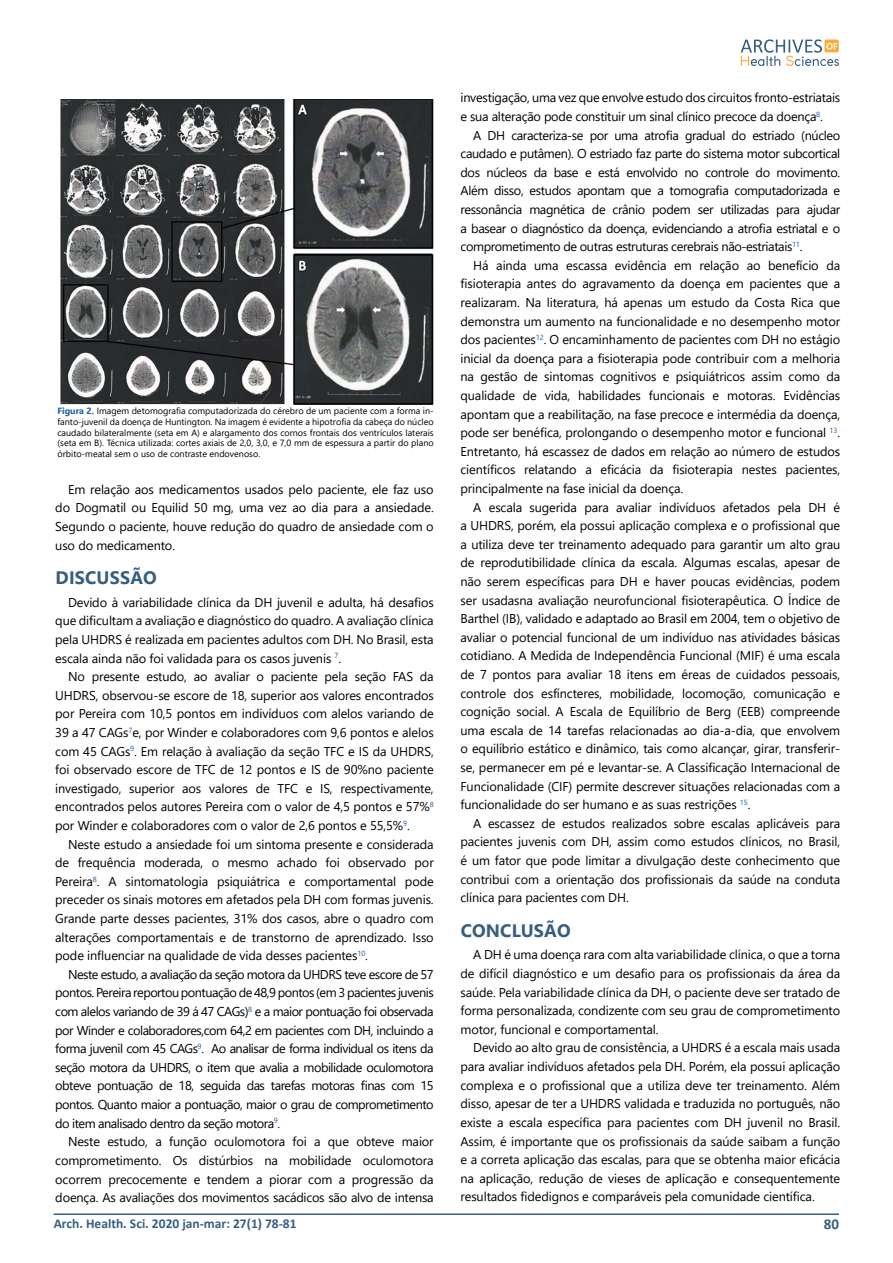
<style>
.page{position:relative;width:893px;height:1263px;background:#fff}
.page>*{position:absolute;margin:0;border:0;box-sizing:border-box;transform-origin:0 0}
.t1{font:700 18px "Segoe UI";letter-spacing:.01em;color:#375d81}
.t2{font:700 15px "Calibri";color:#385e82}
.t3{font:700 13.5px "Calibri";color:#385e82}
.t4{font:12.75px/18.6px "Segoe UI";letter-spacing:-.01em;color:#000;text-align:justify}
.t5{font:9px/10.8px "Segoe UI";color:#000;text-align:justify}
.s1{font-weight:700;color:#215e9e}
.s2{color:#00c}
</style>
<div class="page">
<hr style="left:54px;top:1213px;width:785px;height:2px;background:#385e82">
<svg style="left:741px;top:39px;width:98px;height:27px"></svg>
<img style="left:60px;top:99px;width:374px;height:305px">
<p class="t5" style="left:57px;top:405px;width:378px"><span class="s1">Figura 2.</span> Imagem detomografia computadorizada do cérebro de um paciente com a forma in&shy;fanto-juvenil da doença de Huntington. Na imagem é evidente a hipotrofia da cabeça do núcleo caudado bilateralmente (seta em A) e alargamento dos cornos frontais dos ventrículos laterais (seta em B). Técnica utilizada: cortes axiais de 2,0, 3,0, e 7,0 mm de espessura a partir do plano órbito-meatal sem o uso de contraste endovenoso.</p>
<p class="t4" style="left:55px;top:479px;width:380px;text-indent:13px">Em relação aos medicamentos usados pelo paciente, ele faz uso do Dogmatil ou Equilid 50 mg, uma vez ao dia para a ansiedade.<br>Segundo o paciente, houve redução do quadro de ansiedade com o uso do medicamento.</p>
<h1 class="t1" style="left:56px;top:561px;width:103px">DISCUSSÃO</h1>
<p class="t4" style="left:55px;top:592px;width:380px;text-indent:13px">Devido à variabilidade clínica da DH juvenil e adulta, há desafios que dificultam a avaliação e diagnóstico do quadro. A avaliação clínica pela UHDRS é realizada em pacientes adultos com DH. No Brasil, esta escala ainda não foi validada para os casos juvenis <sup>7</sup>.</p>
<p class="t4" style="left:55px;top:666px;width:380px;text-indent:13px">No presente estudo, ao avaliar o paciente pela seção FAS da UHDRS, observou-se escore de 18, superior aos valores encontrados por Pereira com 10,5 pontos em indivíduos com alelos variando de 39 a 47 CAGs<sup>7</sup>e, por Winder e colaboradores com 9,6 pontos e alelos com 45 CAGs<sup>9</sup>. Em relação à avaliação da seção TFC e IS da UHDRS, foi observado escore de TFC de 12 pontos e IS de 90%no paciente investigado, superior aos valores de TFC e IS, respectivamente, encontrados pelos autores Pereira com o valor de 4,5 pontos e 57%<sup>8 </sup>por Winder e colaboradores com o valor de 2,6 pontos e 55,5%<sup>9</sup>.</p>
<p class="t4" style="left:55px;top:834px;width:380px;text-indent:13px">Neste estudo a ansiedade foi um sintoma presente e considerada de frequência moderada, o mesmo achado foi observado por Pereira<sup>8</sup>. A sintomatologia psiquiátrica e comportamental pode preceder os sinais motores em afetados pela DH com formas juvenis.<br>Grande parte desses pacientes, 31% dos casos, abre o quadro com alterações comportamentais e de transtorno de aprendizado. Isso pode influenciar na qualidade de vida desses pacientes<sup>10</sup>.</p>
<p class="t4" style="left:55px;top:964px;width:380px;text-indent:13px">Neste estudo, a avaliação da seção motora da UHDRS teve escore de 57 pontos. Pereira reportou pontuação de 48,9 pontos (em 3 pacientes juvenis com alelos variando de 39 á 47 CAGs)<sup>8</sup> e a maior pontuação foi observada por Winder e colaboradores,com 64,2 em pacientes com DH, incluindo a forma juvenil com 45 CAGs<sup>9</sup>. Ao analisar de forma individual os itens da seção motora da UHDRS, o item que avalia a mobilidade oculomotora obteve pontuação de 18, seguida das tarefas motoras finas com 15 pontos. Quanto maior a pontuação, maior o grau de comprometimento do item analisado dentro da seção motora<sup>9</sup><span class="s2">.</span></p>
<p class="t4" style="left:55px;top:1131px;width:380px;text-indent:13px">Neste estudo, a função oculomotora foi a que obteve maior comprometimento. Os distúrbios na mobilidade oculomotora ocorrem precocemente e tendem a piorar com a progressão da doença. As avaliações dos movimentos sacádicos são alvo de intensa</p>
<p class="t4" style="left:460px;top:87px;width:381px">investigação, uma vez que envolve estudo dos circuitos fronto-estriatais e sua alteração pode constituir um sinal clínico precoce da doença<sup>8</sup>.</p>
<p class="t4" style="left:460px;top:125px;width:381px;text-indent:13px">A DH caracteriza-se por uma atrofia gradual do estriado (núcleo caudado e putâmen). O estriado faz parte do sistema motor subcortical dos núcleos da base e está envolvido no controle do movimento.<br>Além disso, estudos apontam que a tomografia computadorizada e ressonância magnética de crânio podem ser utilizadas para ajudar a basear o diagnóstico da doença, evidenciando a atrofia estriatal e o comprometimento de outras estruturas cerebrais não-estriatais<sup>11</sup>.</p>
<p class="t4" style="left:460px;top:255px;width:381px;text-indent:13px">Há ainda uma escassa evidência em relação ao benefício da fisioterapia antes do agravamento da doença em pacientes que a realizaram. Na literatura, há apenas um estudo da Costa Rica que demonstra um aumento na funcionalidade e no desempenho motor dos pacientes<sup>12</sup>. O encaminhamento de pacientes com DH no estágio inicial da doença para a fisioterapia pode contribuir com a melhoria na gestão de sintomas cognitivos e psiquiátricos assim como da qualidade de vida, habilidades funcionais e motoras. Evidências apontam que a reabilitação, na fase precoce e intermédia da doença, pode ser benéfica, prolongando o desempenho motor e funcional <sup>13</sup>.<br>Entretanto, há escassez de dados em relação ao número de estudos científicos relatando a eficácia da fisioterapia nestes pacientes, principalmente na fase inicial da doença.</p>
<p class="t4" style="left:460px;top:497px;width:381px;text-indent:13px">A escala sugerida para avaliar indivíduos afetados pela DH é a UHDRS, porém, ela possui aplicação complexa e o profissional que a utiliza deve ter treinamento adequado para garantir um alto grau de reprodutibilidade clínica da escala. Algumas escalas, apesar de não serem específicas para DH e haver poucas evidências, podem ser usadasna avaliação neurofuncional fisioterapêutica. O Índice de Barthel (IB), validado e adaptado ao Brasil em 2004, tem o objetivo de avaliar o potencial funcional de um indivíduo nas atividades básicas cotidiano. A Medida de Independência Funcional (MIF) é uma escala de 7 pontos para avaliar 18 itens em éreas de cuidados pessoais, controle dos esfíncteres, mobilidade, locomoção, comunicação e cognição social. A Escala de Equilíbrio de Berg (EEB) compreende uma escala de 14 tarefas relacionadas ao dia-a-dia, que envolvem o equilíbrio estático e dinâmico, tais como alcançar, girar, transferir&shy;se, permanecer em pé e levantar-se. A Classificação Internacional de Funcionalidade (CIF) permite descrever situações relacionadas com a funcionalidade do ser humano e as suas restrições <sup>15</sup>.</p>
<p class="t4" style="left:460px;top:813px;width:381px;text-indent:13px">A escassez de estudos realizados sobre escalas aplicáveis para pacientes juvenis com DH, assim como estudos clínicos, no Brasil, é um fator que pode limitar a divulgação deste conhecimento que contribui com a orientação dos profissionais da saúde na conduta clínica para pacientes com DH.</p>
<h1 class="t1" style="left:461px;top:913px;width:111px">CONCLUSÃO</h1>
<p class="t4" style="left:460px;top:944px;width:381px;text-indent:13px">A DH é uma doença rara com alta variabilidade clínica, o que a torna de difícil diagnóstico e um desafio para os profissionais da área da saúde. Pela variabilidade clínica da DH, o paciente deve ser tratado de forma personalizada, condizente com seu grau de comprometimento motor, funcional e comportamental.</p>
<p class="t4" style="left:460px;top:1037px;width:381px;text-indent:13px">Devido ao alto grau de consistência, a UHDRS é a escala mais usada para avaliar indivíduos afetados pela DH. Porém, ela possui aplicação complexa e o profissional que a utiliza deve ter treinamento. Além disso, apesar de ter a UHDRS validada e traduzida no português, não existe a escala específica para pacientes com DH juvenil no Brasil.<br>Assim, é importante que os profissionais da saúde saibam a função e a correta aplicação das escalas, para que se obtenha maior eficácia na aplicação, redução de vieses de aplicação e consequentemente resultados fidedignos e comparáveis pela comunidade científica.</p>
<p class="t3" style="left:54px;top:1214px;width:244px">Arch. Health. Sci. 2020 jan-mar: 27(1) 78-81</p>
<p class="t2" style="left:824px;top:1214px;width:17px">80</p>
</div>
